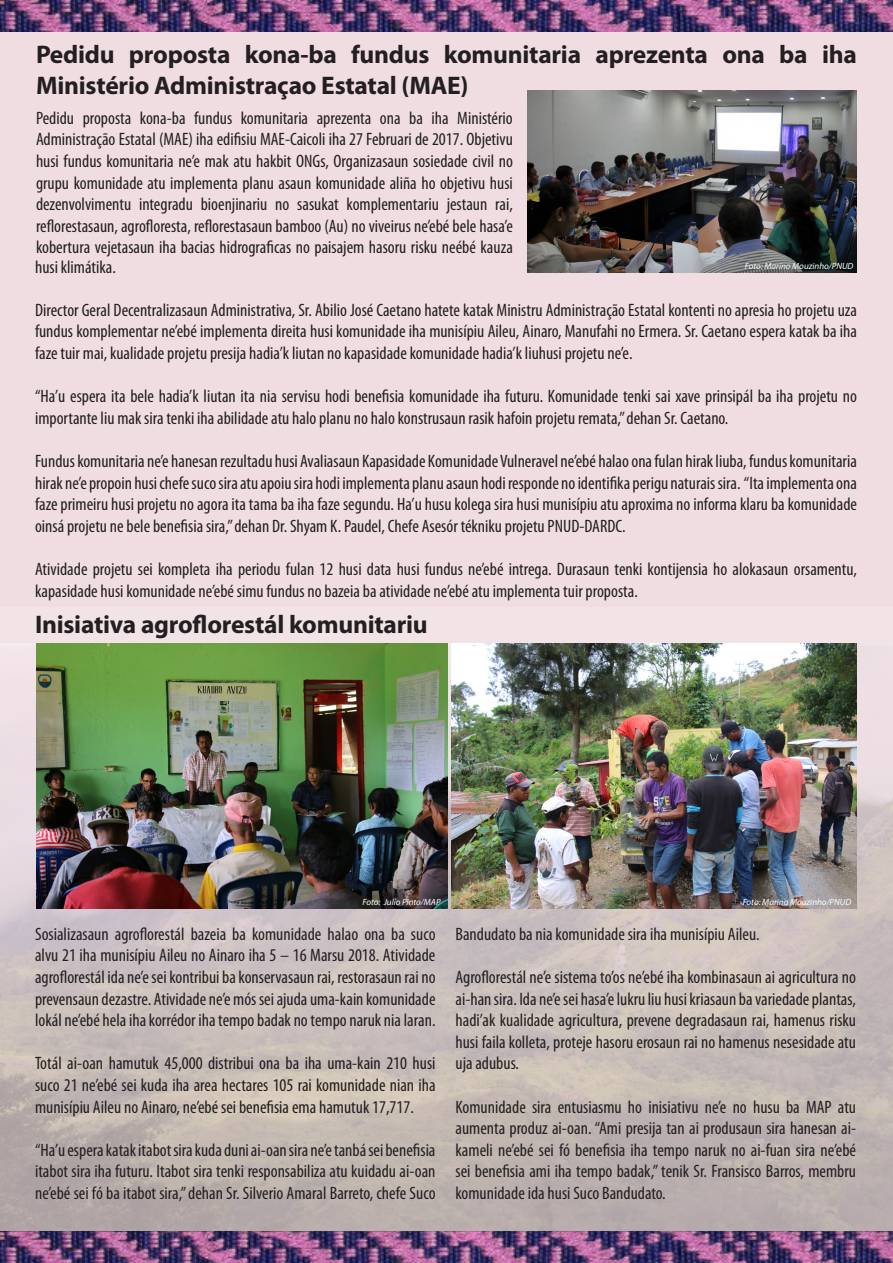
<style>
.page{position:relative;width:893px;height:1263px;background:#f0dde2}
.page>*{position:absolute;margin:0;border:0;box-sizing:border-box;transform-origin:0 0}
.t1{font:700 25.5px/30.6px "Myriad Pro";letter-spacing:-.01em;color:#231f20}
.t2{font:condensed 18px/21.6px "Myriad Pro";color:#231f20;text-align:justify}
.t3{font:italic 9px "Myriad Pro";color:#fff}
</style>
<div class="page">
<img style="left:6px;top:1231px;width:887px;height:32px">
<img style="left:5px;top:0;width:888px;height:31px">
<div style="left:0;top:607px;width:893px;height:38px;background:#f2e3e7"></div>
<img style="left:0;top:644px;width:893px;height:587px">
<img style="left:527px;top:90px;width:329px;height:183px">
<img style="left:452px;top:644px;width:404px;height:265px">
<img style="left:36px;top:644px;width:411px;height:265px">
<p class="t1" style="left:36px;top:40px;width:822px">Pedidu proposta kona-ba fundus komunitaria aprezenta ona ba iha<br>Ministério Administraçao Estatal (MAE)</p>
<p class="t2" style="left:36px;top:107px;width:478px">Pedidu proposta kona-ba fundus komunitaria aprezenta ona ba iha Ministério Administração Estatal (MAE) iha edifisiu MAE-Caicoli iha 27 Februari de 2017. Objetivu husi fundus komunitaria ne’e mak atu hakbit ONGs, Organizasaun sosiedade civil no grupu komunidade atu implementa planu asaun komunidade aliña ho objetivu husi dezenvolvimentu integradu bioenjinariu no sasukat komplementariu jestaun rai, reflorestasaun, agrofloresta, reflorestasaun bamboo (Au) no viveirus ne’ebé bele hasa’e kobertura vejetasaun iha bacias hidrograficas no paisajem hasoru risku neébé kauza</p>
<p class="t2" style="left:35px;top:256px;width:82px">husi klimátika.</p>
<p class="t2" style="left:35px;top:299px;width:823px">Director Geral Decentralizasaun Administrativa, Sr. Abilio José Caetano hatete katak Ministru Administração Estatal kontenti no apresia ho projetu uza fundus komplementar ne’ebé implementa direita husi komunidade iha munisípiu Aileu, Ainaro, Manufahi no Ermera. Sr. Caetano espera katak ba iha faze tuir mai, kualidade projetu presija hadia’k liutan no kapasidade komunidade hadia’k liuhusi projetu ne’e.</p>
<p class="t2" style="left:35px;top:386px;width:823px">“Ha’u espera ita bele hadia’k liutan ita nia servisu hodi benefisia komunidade iha futuru. Komunidade tenki sai xave prinsipál ba iha projetu no importante liu mak sira tenki iha abilidade atu halo planu no halo konstrusaun rasik hafoin projetu remata,” dehan Sr. Caetano.</p>
<p class="t2" style="left:35px;top:450px;width:823px">Fundus komunitaria ne’e hanesan rezultadu husi Avaliasaun Kapasidade Komunidade Vulneravel ne’ebé halao ona fulan hirak liuba, fundus komunitaria hirak ne’e propoin husi chefe suco sira atu apoiu sira hodi implementa planu asaun hodi responde no identifika perigu naturais sira. “Ita implementa ona faze primeiru husi projetu no agora ita tama ba iha faze segundu. Ha’u husu kolega sira husi munisípiu atu aproxima no informa klaru ba komunidade oinsá projetu ne bele benefisia sira,” dehan Dr. Shyam K. Paudel, Chefe Asesór tékniku projetu PNUD-DARDC.</p>
<p class="t2" style="left:35px;top:558px;width:823px">Atividade projetu sei kompleta iha periodu fulan 12 husi data husi fundus ne’ebé intrega. Durasaun tenki kontijensia ho alokasaun orsamentu, kapasidade husi komunidade ne’ebé simu fundus no bazeia ba atividade ne’ebé atu implementa tuir proposta.</p>
<p class="t3" style="left:745px;top:261px;width:110px">Foto: Marino Mouzinho/PNUD</p>
<p class="t1" style="left:35px;top:610px;width:394px">Inisiativa agroflorestál komunitariu</p>
<p class="t3" style="left:362px;top:897px;width:80px">Foto: Julio Pinto/MAP</p>
<p class="t3" style="left:743px;top:897px;width:110px">Foto: Marino Mouzinho/PNUD</p>
<p class="t2" style="left:35px;top:923px;width:402px">Sosializasaun agroflorestál bazeia ba komunidade halao ona ba suco alvu 21 iha munisípiu Aileu no Ainaro iha 5 – 16 Marsu 2018. Atividade agroflorestál ida ne’e sei kontribui ba konservasaun rai, restorasaun rai no prevensaun dezastre. Atividade ne’e mós sei ajuda uma-kain komunidade lokál ne’ebé hela iha korrédor iha tempo badak no tempo naruk nia laran.</p>
<p class="t2" style="left:35px;top:1053px;width:402px">Totál ai-oan hamutuk 45,000 distribui ona ba iha uma-kain 210 husi suco 21 ne’ebé sei kuda iha area hectares 105 rai komunidade nian iha munisípiu Aileu no Ainaro, ne’ebé sei benefisia ema hamutuk 17,717.</p>
<p class="t2" style="left:35px;top:1139px;width:402px">“Ha’u espera katak itabot sira kuda duni ai-oan sira ne’e tanbá sei benefisia itabot sira iha futuru. Itabot sira tenki responsabiliza atu kuidadu ai-oan ne’ebé sei fó ba itabot sira,” dehan Sr. Silverio Amaral Barreto, chefe Suco</p>
<p class="t2" style="left:455px;top:923px;width:306px">Bandudato ba nia komunidade sira iha munisípiu Aileu.</p>
<p class="t2" style="left:455px;top:966px;width:402px">Agroflorestál ne’e sistema to’os ne’ebé iha kombinasaun ai agricultura no ai-han sira. Ida ne’e sei hasa’e lukru liu husi kriasaun ba variedade plantas, hadi’ak kualidade agricultura, prevene degradasaun rai, hamenus risku husi faila kolleta, proteje hasoru erosaun rai no hamenus nesesidade atu uja adubus.</p>
<p class="t2" style="left:455px;top:1096px;width:402px">Komunidade sira entusiasmu ho inisiativu ne’e no husu ba MAP atu aumenta produz ai-oan. “Ami presija tan ai produsaun sira hanesan ai&shy;kameli ne’ebé sei fó benefisia iha tempo naruk no ai-fuan sira ne’ebé sei benefisia ami iha tempo badak,” tenik Sr. Fransisco Barros, membru komunidade ida husi Suco Bandudato.</p>
</div>
